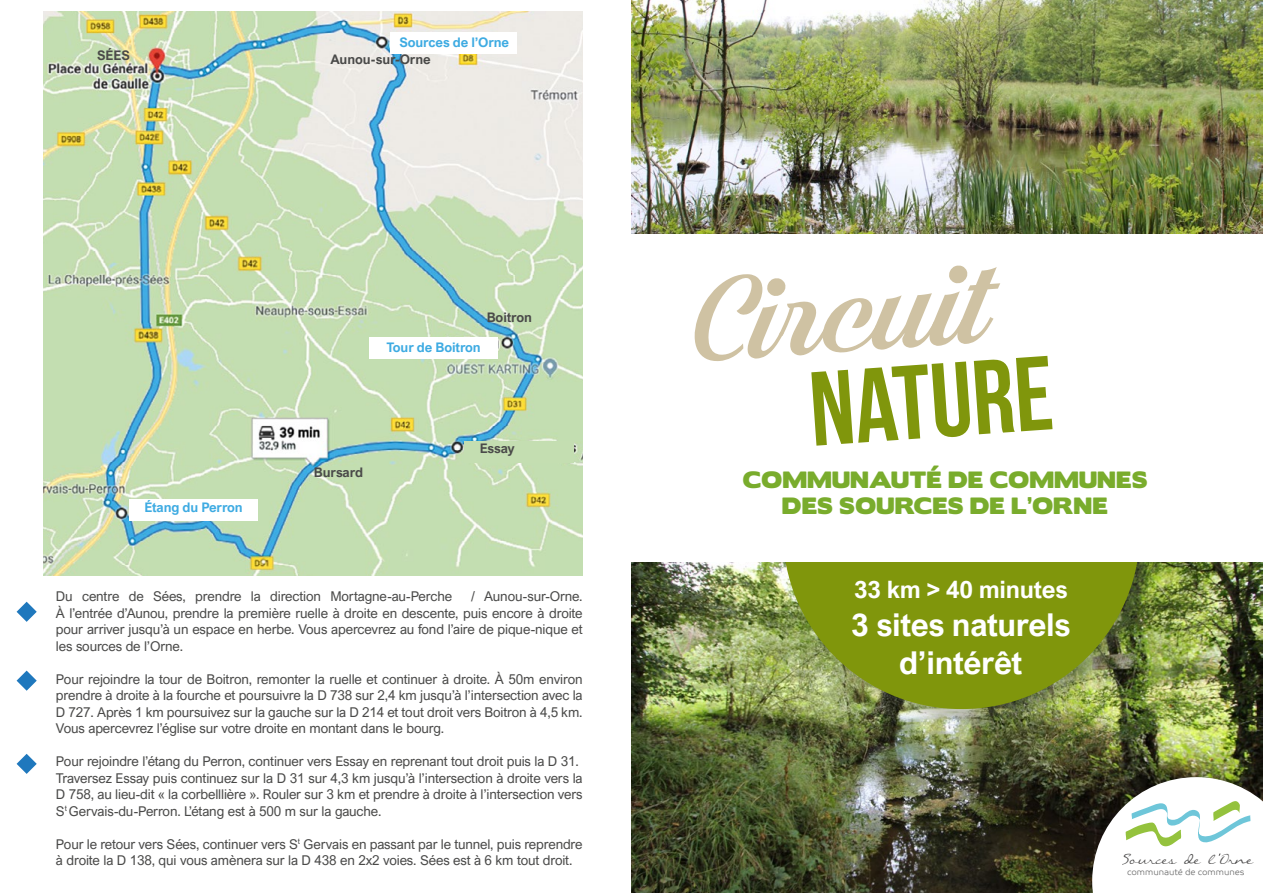
<style>
.page{position:relative;width:1263px;height:893px;background:#fff}
.page>*{position:absolute;margin:0;border:0;box-sizing:border-box;transform-origin:0 0}
.t1{font:132px "Shaded Larch PERSONALUSEONLY";color:#cfc2a3}
.t2{font:105px "Bebas Neue";color:#80960c}
.t3{font:700 31.5px/37.8px "Arial Nova";letter-spacing:-.01em;color:#fff;text-align:center}
.t4{font:700 24px "Arial Nova";letter-spacing:-.01em;color:#fff}
.t5{font:21px/25.2px "Boris Black Bloxx";letter-spacing:.025em;color:#79ac2c;text-align:center}
.t6{font:20.25px "Callie Hand";color:#4e4d4d}
.t7{font:13.5px/16.5px "Arial Nova";letter-spacing:-.01em;color:#4a4a49;text-align:justify}
.t8{font:700 13.2px "Arial Nova";letter-spacing:-.01em;color:#3eabe2}
.t9{font:700 13.2px "Arial Nova";letter-spacing:-.01em;color:#4a4a49}
.t10{font:300 8.7px "Co Text";color:#676767}
</style>
<div class="page">
<img style="left:631px;top:0;width:632px;height:234px">
<img style="left:631px;top:562px;width:632px;height:331px">
<svg style="left:1092px;top:777px;width:171px;height:116px"></svg>
<div style="left:783px;top:352px;width:374px;height:374px;background:#4a4a49;opacity:.31"></div>
<div style="left:783px;top:352px;width:357px;height:357px;background:#80960c;border-radius:50%"></div>
<div style="left:631px;top:234px;width:632px;height:327px;background:#fff"></div>
<img style="left:43px;top:12px;width:540px;height:563px">
<div style="left:390px;top:32px;width:126px;height:22px;background:#fff"></div>
<div style="left:465px;top:441px;width:109px;height:22px;background:#c4deb1"></div>
<div style="left:369px;top:337px;width:129px;height:22px;background:#fff"></div>
<div style="left:129px;top:499px;width:129px;height:21px;background:#fff"></div>
<svg style="left:17px;top:602px;width:20px;height:20px"></svg>
<svg style="left:17px;top:671px;width:20px;height:20px"></svg>
<svg style="left:17px;top:754px;width:20px;height:20px"></svg>
<p class="t8" style="left:399px;top:34px;width:111px">Sources de l’Orne</p>
<p class="t9" style="left:97px;top:48px;width:34px">SÉES</p>
<p class="t9" style="left:330px;top:51px;width:102px">Aunou-sur-Orne</p>
<p class="t9" style="left:487px;top:310px;width:47px">Boitron</p>
<p class="t8" style="left:386px;top:339px;width:96px">Tour de Boitron</p>
<p class="t8" style="left:145px;top:499px;width:100px">Étang du Perron</p>
<p class="t9" style="left:314px;top:464px;width:51px">Bursard</p>
<p class="t9" style="left:480px;top:441px;width:37px">Essay</p>
<p class="t7" style="left:56px;top:588px;width:528px;text-indent:415px">/ Aunou-sur-Orne.<br>À l’entrée d’Aunou, prendre la première ruelle à droite en descente, puis encore à droite pour arriver jusqu’à un espace en herbe. Vous apercevrez au fond l’aire de pique-nique et les sources de l’Orne.</p>
<p class="t7" style="left:56px;top:671px;width:528px">Pour rejoindre la tour de Boitron, remonter la ruelle et continuer à droite. À 50m environ prendre à droite à la fourche et poursuivre la D 738 sur 2,4 km jusqu’à l’intersection avec la D 727. Après 1 km poursuivez sur la gauche sur la D 214 et tout droit vers Boitron à 4,5 km.<br>Vous apercevrez l’église sur votre droite en montant dans le bourg.</p>
<p class="t7" style="left:56px;top:753px;width:528px;text-align:left">Pour rejoindre l’étang du Perron, continuer vers Essay en reprenant tout droit puis la D 31.<br>Traversez Essay puis continuez sur la D 31 sur 4,3 km jusqu’à l’intersection à droite vers la D 758, au lieu-dit « la corbelllière ». Rouler sur 3 km et prendre à droite à l’intersection vers S<sup>t</sup> Gervais-du-Perron. L’étang est à 500 m sur la gauche.</p>
<p class="t7" style="left:56px;top:836px;width:528px">Pour le retour vers Sées, continuer vers S<sup>t</sup> Gervais en passant par le tunnel, puis reprendre à droite la D 138, qui vous amènera sur la D 438 en 2x2 voies. Sées est à 6 km tout droit.</p>
<p class="t7" style="left:56px;top:588px;width:398px">Du centre de Sées, prendre la direction Mortagne-au-Perche</p>
<h1 class="t1" style="left:686px;top:246px;width:299px;rotate:-4deg">Circuit</h1>
<h2 class="t2" style="left:806px;top:352px;width:245px;rotate:-4deg">NATURE</h2>
<h3 class="t5" style="left:743px;top:468px;width:406px">COMMUNAUTÉ DE COMMUNES<br>DES SOURCES DE L’ORNE</h3>
<h3 class="t4" style="left:854px;top:576px;width:215px">33 km &gt; 40 minutes</h3>
<h3 class="t3" style="left:851px;top:606px;width:221px">3 sites naturels d’intérêt</h3>
<h3 class="t6" style="left:1118px;top:851px;width:137px">Sources de l’Orne</h3>
<p class="t10" style="left:1127px;top:867px;width:119px">communauté de communes</p>
</div>
